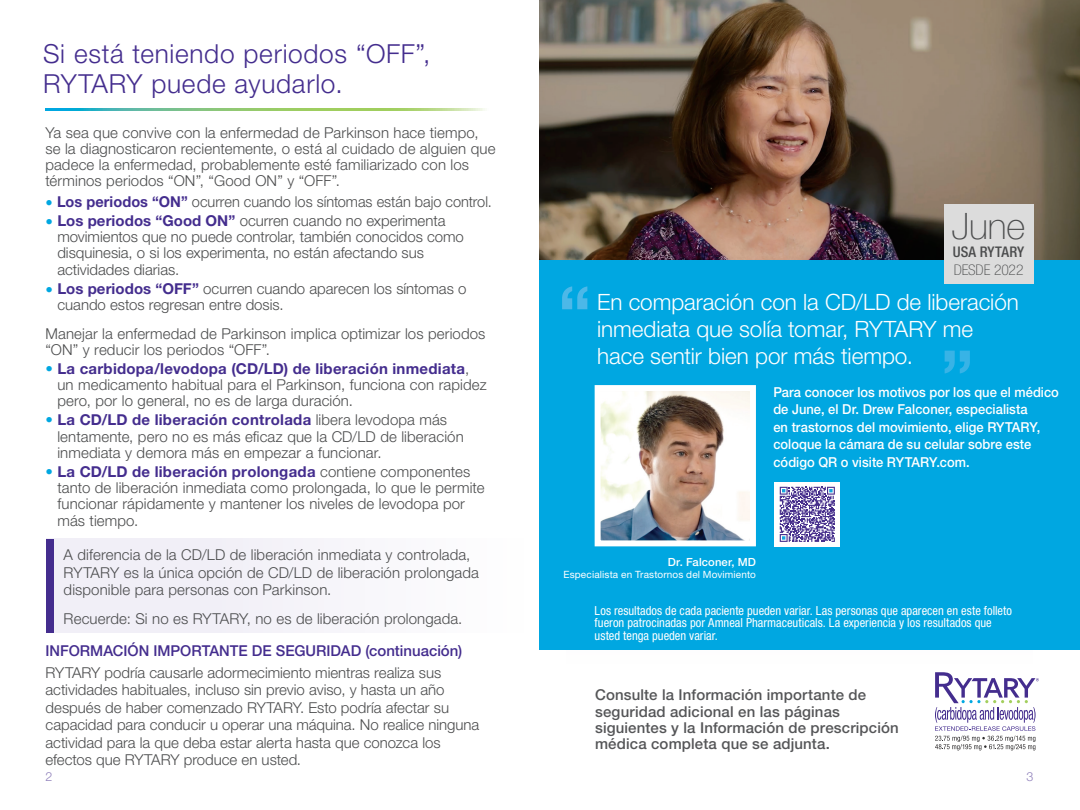
<style>
.page{position:relative;width:1080px;height:810px;background:#fff}
.page>*{position:absolute;margin:0;border:0;box-sizing:border-box;transform-origin:0 0}
.t1{font:700 71.25px "Helvetica Neue";color:#4cb8e8}
.t2{font:100 36.25px "Helvetica Neue";color:#4b4c4d}
.t3{font:300 26.25px/30px "Helvetica Neue LT Std";letter-spacing:.025em;color:#442d8e}
.t4{font:300 22.5px/27px "Helvetica Neue LT Std";letter-spacing:-.005em;color:#fff}
.Subhead{font:300 15px/16.2px "Helvetica Neue LT Std";letter-spacing:.005em;color:#4b4c4d}
.ISI_body{font:300 15px/17.5px "Helvetica Neue LT Std";color:#4b4c4d}
.t5{font:500 15px/16.2px "Helvetica Neue LT Std";letter-spacing:.01em;color:#555658}
.ISI_body-2{font:500 15px "Helvetica Neue LT Std";color:#442d8e}
.t6{font:500 condensed 14.75px "Helvetica Neue LT Std";letter-spacing:.005em;color:#4b4c4d}
.t7{font:100 condensed 14.75px "Helvetica Neue LT Std";letter-spacing:-.005em;color:#4b4c4d;scale:1.06 1}
.Subhead-2{font:500 13.75px/17.5px "Helvetica Neue LT Std";letter-spacing:.005em;color:#fff;scale:.94 1}
.ISI_head{font:condensed 12.5px/12.5px "Helvetica Neue LT Std";color:#fff}
.t8{font:300 12.5px "Helvetica Neue LT Std";color:#9081bb}
.Subhead-3{font:500 11.25px "Helvetica Neue LT Std";letter-spacing:.01em;color:#fff}
.Subhead-4{font:10px "Helvetica Neue LT Std";letter-spacing:.015em;color:#fff}
.s1{color:#00a7e1}
.s2{font-weight:700;color:#442d8e}
</style>
<div class="page">
<svg style="left:935px;top:672px;width:104px;height:78px"></svg>
<svg style="left:45px;top:108px;width:440px;height:3px"></svg>
<div style="left:46px;top:538px;width:478px;height:95px;background:#f1eff7"></div>
<div style="left:46px;top:539px;width:7px;height:94px;background:#442d8e"></div>
<img style="left:540px;top:0;width:540px;height:261px">
<div style="left:540px;top:261px;width:540px;height:389px;background:#00a7e1"></div>
<img style="left:602px;top:392px;width:147px;height:147px">
<div style="left:595px;top:385px;width:161px;height:161px;border:6px solid #fff"></div>
<div style="left:944px;top:204px;width:89px;height:83px;background:#dcdcdc"></div>
<hr style="left:944px;top:284px;width:89px;height:3px;background:#00a7e1">
<div style="left:775px;top:482px;width:65px;height:64px;background:#fff"></div>
<svg style="left:780px;top:487px;width:55px;height:55px;background:#9083ba"></svg>
<p class="t3" style="left:43px;top:39px;width:389px">Si está teniendo periodos “OFF”,<br>RYTARY puede ayudarlo.</p>
<p class="Subhead" style="left:45px;top:124px;width:452px">Ya sea que convive con la enfermedad de Parkinson hace tiempo, se la diagnosticaron recientemente, o está al cuidado de alguien que padece la enfermedad, probablemente esté familiarizado con los términos periodos “ON”, “Good ON” y “OFF”.</p>
<p class="Subhead" style="left:45px;top:193px;width:448px"><span class="s1">•</span> <span class="s2">Los periodos “ON”</span> ocurren cuando los síntomas están bajo control.</p>
<p class="Subhead" style="left:57px;top:212px;width:408px;text-indent:-12px"><span class="s1">•</span> <span class="s2">Los periodos “Good ON”</span> ocurren cuando no experimenta movimientos que no puede controlar, también conocidos como disquinesia, o si los experimenta, no están afectando sus actividades diarias.</p>
<p class="Subhead" style="left:57px;top:280px;width:411px;text-indent:-12px"><span class="s1">•</span> <span class="s2">Los periodos “OFF”</span> ocurren cuando aparecen los síntomas o cuando estos regresan entre dosis.</p>
<p class="Subhead" style="left:45px;top:325px;width:442px">Manejar la enfermedad de Parkinson implica optimizar los periodos “ON” y reducir los periodos “OFF”.</p>
<p class="Subhead" style="left:57px;top:360px;width:431px;text-indent:-12px"><span class="s1">•</span> <span class="s2">La carbidopa/levodopa (CD/LD) de liberación inmediata</span>, un medicamento habitual para el Parkinson, funciona con rapidez pero, por lo general, no es de larga duración.</p>
<p class="Subhead" style="left:57px;top:412px;width:408px;text-indent:-12px"><span class="s1">•</span> <span class="s2">La CD/LD de liberación controlada</span> libera levodopa más lentamente, pero no es más eficaz que la CD/LD de liberación inmediata y demora más en empezar a funcionar.</p>
<p class="Subhead" style="left:57px;top:463px;width:429px;text-indent:-12px"><span class="s1">•</span> <span class="s2">La CD/LD de liberación prolongada</span> contiene componentes tanto de liberación inmediata como prolongada, lo que le permite funcionar rápidamente y mantener los niveles de levodopa por más tiempo.</p>
<p class="Subhead" style="left:64px;top:546px;width:417px;line-height:17.5px">A diferencia de la CD/LD de liberación inmediata y controlada,<br>RYTARY es la única opción de CD/LD de liberación prolongada disponible para personas con Parkinson.</p>
<p class="Subhead" style="left:64px;top:610px;width:400px">Recuerde: Si no es RYTARY, no es de liberación prolongada.</p>
<p class="ISI_body-2" style="left:46px;top:641px;width:418px">INFORMACIÓN IMPORTANTE DE SEGURIDAD (continuación)</p>
<p class="ISI_body" style="left:46px;top:663px;width:435px">RYTARY podría causarle adormecimiento mientras realiza sus actividades habituales, incluso sin previo aviso, y hasta un año después de haber comenzado RYTARY. Esto podría afectar su capacidad para conducir u operar una máquina. No realice ninguna actividad para la que deba estar alerta hasta que conozca los efectos que RYTARY produce en usted.</p>
<p class="t1" style="left:558px;top:256px;width:34px">“</p>
<p class="t2" style="left:952px;top:199px;width:75px">June</p>
<p class="t6" style="left:953px;top:243px;width:73px">USA RYTARY</p>
<p class="t7" style="left:954px;top:261px;width:67px">DESDE 2022</p>
<p class="t4" style="left:597px;top:288px;width:423px">En comparación con la CD/LD de liberación inmediata que solía tomar, RYTARY me hace sentir bien por más tiempo.</p>
<h1 class="t1" style="left:974px;top:404px;width:34px;rotate:-180deg">“</h1>
<p class="Subhead-2" style="left:773px;top:383px;width:305px">Para conocer los motivos por los que el médico de June, el Dr. Drew Falconer, especialista<br>en trastornos del movimiento, elige RYTARY, coloque la cámara de su celular sobre este código QR o visite RYTARY.com.</p>
<p class="Subhead-3" style="left:668px;top:555px;width:89px">Dr. Falconer, MD</p>
<p class="Subhead-4" style="left:563px;top:568px;width:194px">Especialista en Trastornos del Movimiento</p>
<p class="ISI_head" style="left:595px;top:604px;width:419px">Los resultados de cada paciente pueden variar. Las personas que aparecen en este folleto fueron patrocinadas por Amneal Pharmaceuticals. La experiencia y los resultados que usted tenga pueden variar.</p>
<p class="t5" style="left:595px;top:687px;width:305px">Consulte la Información importante de seguridad adicional en las páginas siguientes y la Información de prescripción médica completa que se adjunta.</p>
<p class="t8" style="left:46px;top:769px;width:8px">2</p>
<p class="t8" style="left:1027px;top:769px;width:8px">3</p>
</div>
